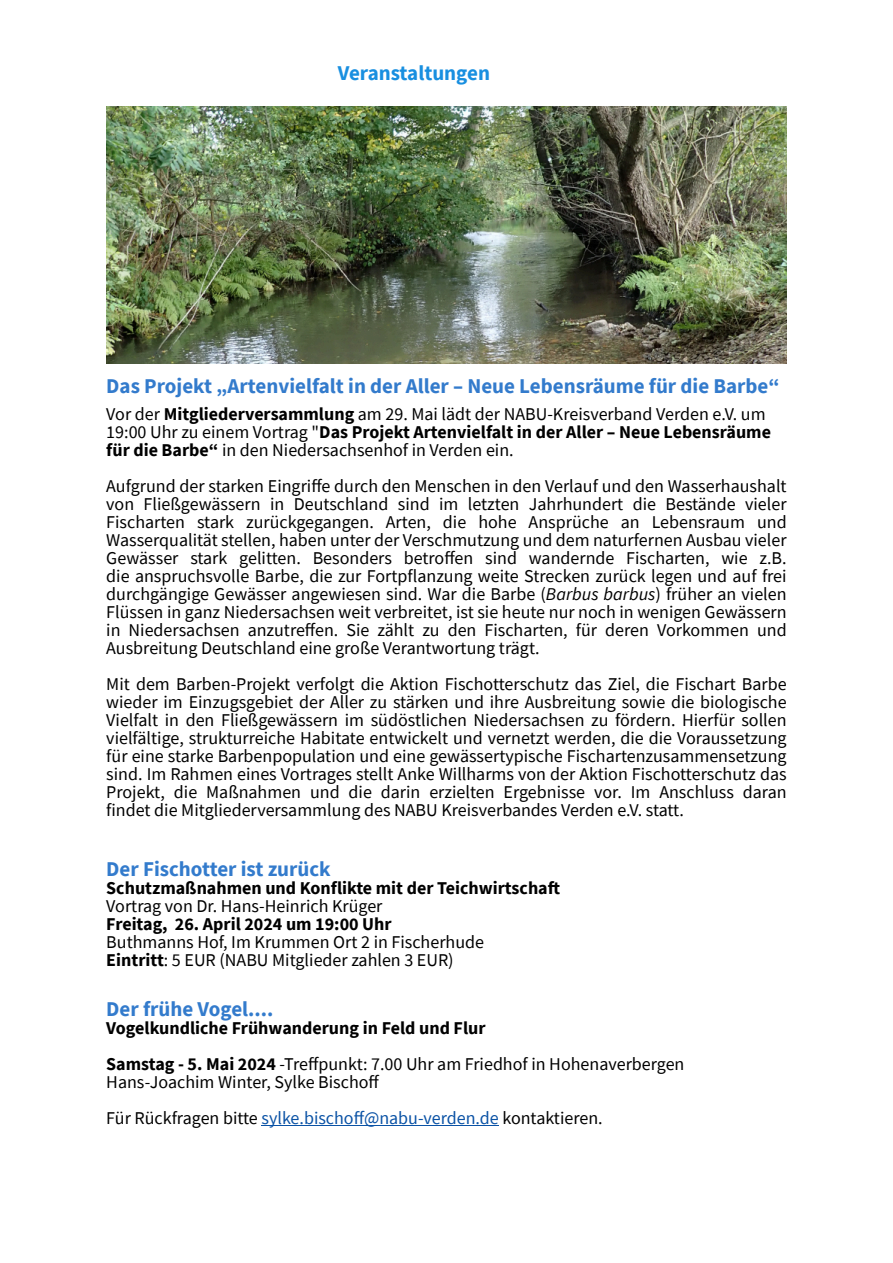
<style>
.page{position:relative;width:893px;height:1263px;background:#fff}
.page>*{position:absolute;margin:0;border:0;box-sizing:border-box;transform-origin:0 0}
.t1{font:700 21px "Source Sans Pro";color:#337bcc}
.t2{font:700 21px "Source Sans Pro";color:#188fe0}
.t3{font:18px/18px "Source Sans Pro";color:#000}
.t4{font:700 18px/36px "Source Sans Pro";color:#000}
.s1{font-weight:700}
.s2{font-style:italic}
.s3{font-weight:400}
.s4{color:#0a52a5}
</style>
<div class="page">
<hr style="left:261px;top:1125px;width:238px;height:1px;background:#0a52a5">
<img style="left:106px;top:106px;width:681px;height:258px">
<p class="t2" style="left:338px;top:65px;width:154px">Veranstaltungen</p>
<p class="t1" style="left:106px;top:377px;width:675px">Das Projekt „Artenvielfalt in der Aller – Neue Lebensräume für die Barbe“</p>
<p class="t3" style="left:106px;top:406px;width:666px">Vor der <span class="s1">Mitgliederversammlung</span> am 29. Mai lädt der NABU-Kreisverband Verden e.V. um<br>19:00 Uhr zu einem Vortrag "<span class="s1">Das Projekt Artenvielfalt in der Aller – Neue Lebensräume für die Barbe“</span> in den Niedersachsenhof in Verden ein.</p>
<p class="t3" style="left:106px;top:478px;width:682px;text-align:justify">Aufgrund der starken Eingriffe durch den Menschen in den Verlauf und den Wasserhaushalt von Fließgewässern in Deutschland sind im letzten Jahrhundert die Bestände vieler Fischarten stark zurückgegangen. Arten, die hohe Ansprüche an Lebensraum und Wasserqualität stellen, haben unter der Verschmutzung und dem naturfernen Ausbau vieler Gewässer stark gelitten. Besonders betroffen sind wandernde Fischarten, wie z.B. die anspruchsvolle Barbe, die zur Fortpflanzung weite Strecken zurück legen und auf frei durchgängige Gewässer angewiesen sind. War die Barbe (<span class="s2">Barbus barbus</span>) früher an vielen Flüssen in ganz Niedersachsen weit verbreitet, ist sie heute nur noch in wenigen Gewässern in Niedersachsen anzutreffen. Sie zählt zu den Fischarten, für deren Vorkommen und Ausbreitung Deutschland eine große Verantwortung trägt.</p>
<p class="t3" style="left:106px;top:676px;width:682px;text-align:justify">Mit dem Barben-Projekt verfolgt die Aktion Fischotterschutz das Ziel, die Fischart Barbe wieder im Einzugsgebiet der Aller zu stärken und ihre Ausbreitung sowie die biologische Vielfalt in den Fließgewässern im südöstlichen Niedersachsen zu fördern. Hierfür sollen vielfältige, strukturreiche Habitate entwickelt und vernetzt werden, die die Voraussetzung für eine starke Barbenpopulation und eine gewässertypische Fischartenzusammensetzung sind. Im Rahmen eines Vortrages stellt Anke Willharms von der Aktion Fischotterschutz das Projekt, die Maßnahmen und die darin erzielten Ergebnisse vor. Im Anschluss daran findet die Mitgliederversammlung des NABU Kreisverbandes Verden e.V. statt.</p>
<p class="t1" style="left:106px;top:860px;width:226px">Der Fischotter ist zurück</p>
<p class="t4" style="left:106px;top:871px;width:455px">Schutzmaßnahmen und Konflikte mit der Teichwirtschaft</p>
<p class="t3" style="left:106px;top:898px;width:278px">Vortrag von Dr. Hans-Heinrich Krüger</p>
<p class="t4" style="left:106px;top:907px;width:287px">Freitag, 26. April 2024 um 19:00 Uhr</p>
<p class="t3" style="left:106px;top:934px;width:379px">Buthmanns Hof, Im Krummen Ort 2 in Fischerhude<br><span class="s1">Eintritt</span>: 5 EUR (NABU Mitglieder zahlen 3 EUR)</p>
<p class="t1" style="left:106px;top:1000px;width:169px">Der frühe Vogel....</p>
<p class="t4" style="left:106px;top:1011px;width:580px">Vogelkundliche Frühwanderung in Feld und Flur<br>Samstag - 5. Mai 2024 <span class="s3">-Treffpunkt: 7.00 Uhr am Friedhof in Hohenaverbergen</span></p>
<p class="t3" style="left:106px;top:1065px;width:498px;line-height:36px">Hans-Joachim Winter, Sylke Bischoff<br>Für Rückfragen bitte <span class="s4">sylke.bischoff@nabu-verden.de</span> kontaktieren.</p>
</div>
